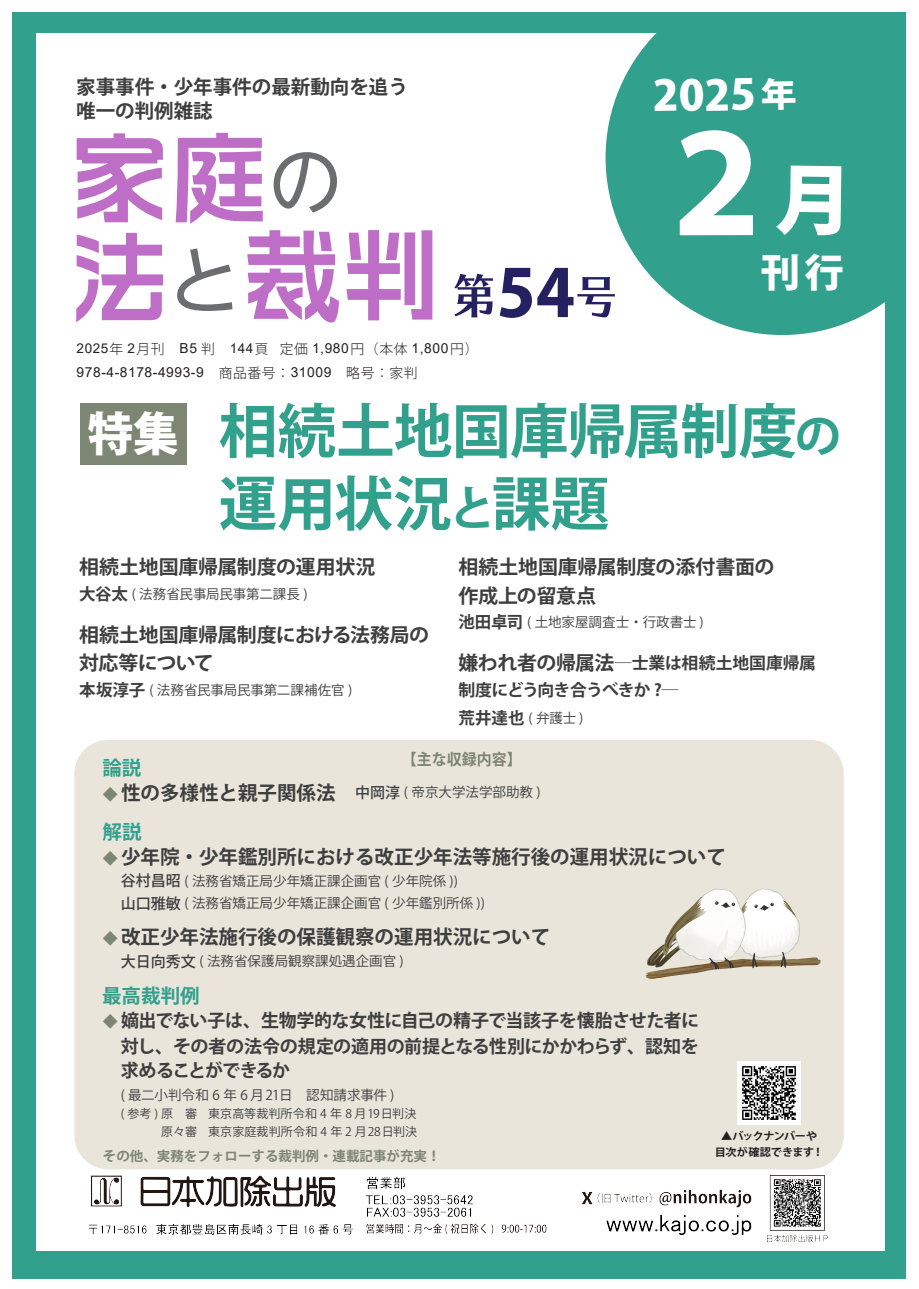
<style>
.page{position:relative;width:919px;height:1289px;background:#fff}
.page>*{position:absolute;margin:0;border:0;box-sizing:border-box;transform-origin:0 0}
.t1{font:700 58.65px/72.6px "Koz Go Pr 6 N";letter-spacing:-.015em;color:#31a08c}
.t2{font:800 46.5px "Koz Go Pro";color:#fff}
.t3{font:800 41.7px "Koz Go Pro";color:#fff;scale:1.06 1}
.t4{font:800 39.15px "Koz Go Pro";color:#fff}
.t5{font:700 19.5px/28.5px "Koz Go Pr 6 N";color:#3e3e3f}
.t6{font:700 19.5px/28.5px "Koz Go Pr 6 N";letter-spacing:-.025em;color:#3e3e3f}
.t7{font:700 19.5px/23.4px "Koz Go Pro";color:#3e3e3f}
.t8{font:700 19.5px "Koz Go Pr 6 N";color:#31a08c}
.t9{font:700 18px/24.8px "Koz Go Pr 6 N";letter-spacing:-.035em;color:#3e3e3f;text-align:justify}
.t10{font:700 16.5px/27px "Koz Go Pr 6 N";letter-spacing:-.02em;color:#3e3e3f}
.t11{font:700 15.45px "Koz Go Pr 6 N";color:#7d8573}
.t12{font:300 13.8px "Koz Go Pro";color:#231f20}
.t13{font:13.8px "Arial";letter-spacing:.04em;color:#231f20}
.t14{font:13.5px/22.5px "Koz Go Pr 6 N";color:#3e3e3f}
.t15{font:700 13.5px "Koz Go Pr 6 N";color:#7d8573}
.t16{font:12px/18px "Koz Go Pr 6 N";letter-spacing:.005em;color:#3e3e3f;text-align:right}
.t17{font:700 10.65px "Koz Go Pro";color:#231f20;scale:1.04 1}
.t18{font:700 10.65px "Koz Go Pro";letter-spacing:-.06em;color:#231f20;scale:1.04 1}
.s1{font-family:"Arial";font-weight:400;font-size:13.5px}
.s2{font-family:"Arial";font-weight:400}
.s3{font-size:13.5px}
.s4{font-family:"Koz Go Pro";font-weight:300}
.s5{font-size:33.6px}
.s6{font-size:46.35px}
.s7{font-weight:700;font-size:16.5px}
.s8{font-size:19.5px}
.s9{font-family:"Koz Go Pro";font-size:15px;color:#7d8573}
.s10{font-weight:500;font-size:15px}
.s11{font-weight:400;font-size:13.5px}
</style>
<div class="page">
<div style="left:13px;top:12px;width:893px;height:1266px;background:#31a08c"></div>
<div style="left:37px;top:33px;width:847px;height:1217px;background:#fff"></div>
<svg style="left:77px;top:133px;width:86px;height:89px"></svg>
<svg style="left:176px;top:133px;width:87px;height:91px"></svg>
<svg style="left:273px;top:152px;width:64px;height:61px"></svg>
<svg style="left:76px;top:233px;width:87px;height:89px"></svg>
<svg style="left:346px;top:230px;width:86px;height:90px"></svg>
<svg style="left:177px;top:248px;width:55px;height:63px"></svg>
<svg style="left:247px;top:230px;width:92px;height:92px"></svg>
<svg style="left:454px;top:274px;width:39px;height:43px"></svg>
<div style="left:74px;top:739px;width:769px;height:430px;background:#e9e5db;border-radius:34px"></div>
<svg style="left:605px;top:33px;width:280px;height:302px;background:#4cac9b"></svg>
<svg style="left:679px;top:130px;width:74px;height:105px"></svg>
<img style="left:737px;top:1061px;width:63px;height:63px">
<img style="left:89px;top:1175px;width:739px;height:67px">
<div style="left:80px;top:403px;width:106px;height:61px;background:#7d8573"></div>
<img style="left:645px;top:888px;width:176px;height:91px">
<svg style="left:577px;top:268px;width:37px;height:50px"></svg>
<div style="left:775px;top:164px;width:66px;height:72px;background:#31a08c"></div>
<h3 class="t7" style="left:76px;top:77px;width:333px">家事事件・少年事件の最新動向を追う唯一の判例雑誌</h3>
<p class="t12" style="left:77px;top:339px;width:403px"><span class="s1">2025</span>年 <span class="s1">2</span>月刊　<span class="s2">B5</span> 判　<span class="s1">144</span><span class="s3">頁</span> 定価 <span class="s2">1,980</span>円（本体 <span class="s2">1,800</span>円）</p>
<p class="t13" style="left:77px;top:363px;width:342px">978-4-8178-4993-9 <span class="s4">商品番号：</span>31009<span class="s4">　略号：家判</span></p>
<h3 class="t3" style="left:652px;top:69px;width:137px;rotate:-1deg">2025<span class="s5">年</span></h3>
<h3 class="t4" style="left:760px;top:247px;width:85px">刊行</h3>
<h2 class="t2" style="left:88px;top:404px;width:92px">特集</h2>
<h1 class="t1" style="left:219px;top:396px;width:623px">相続土地国庫帰属制度<span class="s6">の</span>運用状況<span class="s6">と</span>課題</h1>
<h3 class="t5" style="left:79px;top:553px;width:298px">相続土地国庫帰属制度の運用状況</h3>
<p class="t14" style="left:79px;top:583px;width:230px"><span class="s7">大谷太</span> ( 法務省民事局民事第二課長 )</p>
<h3 class="t6" style="left:79px;top:620px;width:351px">相続土地国庫帰属制度における法務局の対応等について</h3>
<p class="t14" style="left:79px;top:679px;width:274px"><span class="s7">本坂淳子</span> ( 法務省民事局民事第二課補佐官 )</p>
<h3 class="t5" style="left:458px;top:553px;width:317px">相続土地国庫帰属制度の添付書面の作成上の留意点</h3>
<p class="t14" style="left:458px;top:611px;width:247px"><span class="s7">池田卓司</span> ( 土地家屋調査士・行政書士 )</p>
<p class="t10" style="left:458px;top:649px;width:359px"><span class="s8">嫌われ者の帰属法</span>─士業は相続土地国庫帰属制度にどう向き合うべきか ?─</p>
<p class="t14" style="left:458px;top:707px;width:126px"><span class="s7">荒井達也</span> ( 弁護士 )</p>
<h3 class="t8" style="left:102px;top:756px;width:40px">論説</h3>
<p class="t11" style="left:402px;top:750px;width:121px">【主な収録内容】</p>
<h3 class="t5" style="left:103px;top:778px;width:439px"><span class="s9">◆</span> 性の多様性と親子関係法　<span class="s10">中岡淳</span> <span class="s11">( 帝京大学法学部助教 )</span></h3>
<h3 class="t8" style="left:102px;top:821px;width:40px">解説</h3>
<h3 class="t5" style="left:103px;top:842px;width:624px"><span class="s9">◆</span> 少年院・少年鑑別所における改正少年法等施行後の運用状況について</h3>
<p class="t14" style="left:121px;top:869px;width:365px"><span class="s10">谷村昌昭</span> ( 法務省矯正局少年矯正課企画官 ( 少年院係 ))　<span class="s10">山口雅敏</span> ( 法務省矯正局少年矯正課企画官 ( 少年鑑別所係 ))</p>
<h3 class="t5" style="left:103px;top:923px;width:449px"><span class="s9">◆</span> 改正少年法施行後の保護観察の運用状況について</h3>
<p class="t14" style="left:121px;top:950px;width:284px"><span class="s10">大日向秀文</span> ( 法務省保護局観察課処遇企画官 )</p>
<h3 class="t8" style="left:102px;top:984px;width:99px">最高裁判例</h3>
<h3 class="t9" style="left:121px;top:1008px;width:580px;text-indent:-18px"><span class="s9">◆</span> 嫡出でない子は、生物学的な女性に自己の精子で当該子を懐胎させた者に対し、その者の法令の規定の適用の前提となる性別にかかわらず、認知を求めることができるか</h3>
<p class="t14" style="left:121px;top:1083px;width:275px">( 最二小判令和 6 年 6 月21日　認知請求事件 )</p>
<p class="t16" style="left:121px;top:1104px;width:298px">( 参考 ) 原　審 東京高等裁判所令和 4 年 8 月19日判決原々審 東京家庭裁判所令和 4 年 2 月28日判決</p>
<p class="t18" style="left:721px;top:1129px;width:94px">▲バックナンバーや</p>
<p class="t15" style="left:103px;top:1148px;width:339px">その他、実務をフォローする裁判例・連載記事が充実！</p>
<p class="t17" style="left:714px;top:1144px;width:106px">目次が確認できます！</p>
</div>
